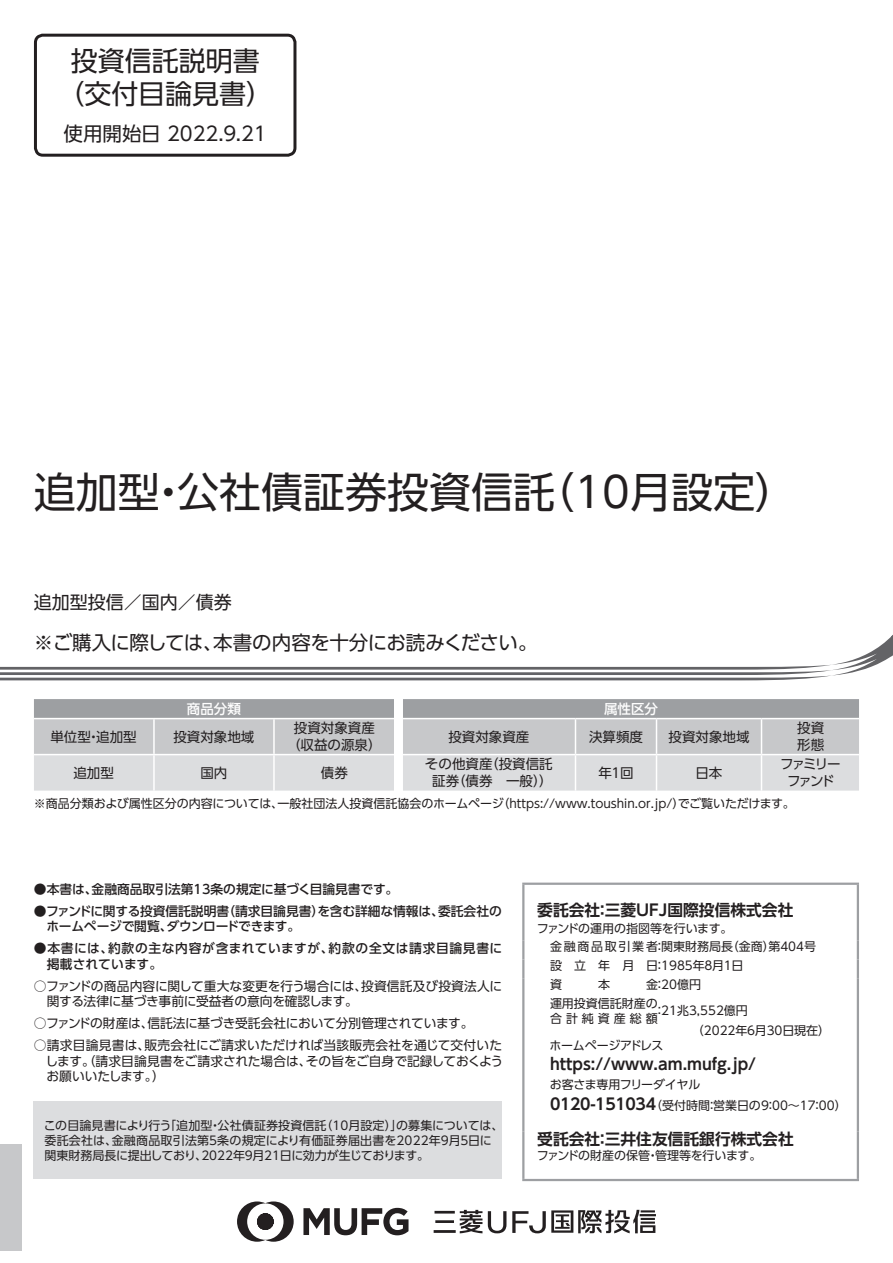
<style>
.page{position:relative;width:893px;height:1263px;background:#fff}
.page>*{position:absolute;margin:0;border:0;box-sizing:border-box;transform-origin:0 0}
.t1{font:42px "UD Shin Go Pro";color:#231f20}
.t2{font:27px/33px "UD Shin Go Pro";color:#231f20;text-align:center}
.t3{font:19.5px "UD Shin Go Pro";letter-spacing:-.025em;color:#231f20}
.t4{font:19.5px "UD Shin Go Pro";letter-spacing:-.005em;color:#231f20}
.t5{font:18px "UD Shin Go Pro";color:#231f20}
.t6{font:700 15.75px "UD Shin Go Pro De";color:#231f20}
.t7{font:13.5px/16.5px "UD Shin Go Pro";color:#231f20;text-align:center}
.t8{font:13.5px/16.5px "UD Shin Go Pro";letter-spacing:-.145em;color:#231f20;text-align:center}
.t9{font:500 13.5px "UD Shin Go Pro";color:#fff}
.t10{font:12.75px/15.8px "UD Shin Go Pro";letter-spacing:-.01em;color:#231f20}
.t11{font:500 12.75px/15.8px "UD Shin Go Pro";color:#231f20}
.t12{font:500 12.75px/15.8px "UD Shin Go Pro";letter-spacing:.045em;color:#231f20}
.t13{font:12px/18.8px "UD Shin Go Pro";color:#231f20}
.t14{font:12px "UD Shin Go Pro";letter-spacing:-.03em;color:#231f20}
.t15{font:12px "UD Shin Go Pro";letter-spacing:.335em;color:#231f20}
.s1{font-family:"UD Shin Go Pro De";font-weight:700;font-size:15.75px}
</style>
<div class="page">
<svg style="left:0;top:635px;width:893px;height:45px"></svg>
<svg style="left:34px;top:699px;width:825px;height:91px;background:#c7c8ca"></svg>
<hr style="left:34px;top:718px;width:120px;height:1px;background:#fff">
<hr style="left:154px;top:718px;width:120px;height:1px;background:#fff">
<hr style="left:153px;top:719px;width:2px;height:35px;background:#fff">
<hr style="left:274px;top:718px;width:120px;height:1px;background:#fff">
<hr style="left:273px;top:719px;width:2px;height:35px;background:#fff">
<hr style="left:403px;top:718px;width:172px;height:1px;background:#fff">
<hr style="left:575px;top:718px;width:81px;height:1px;background:#fff">
<hr style="left:575px;top:719px;width:1px;height:35px;background:#fff">
<hr style="left:656px;top:718px;width:105px;height:1px;background:#fff">
<hr style="left:656px;top:719px;width:1px;height:35px;background:#fff">
<hr style="left:761px;top:718px;width:98px;height:1px;background:#fff">
<hr style="left:761px;top:719px;width:1px;height:35px;background:#fff">
<hr style="left:34px;top:754px;width:120px;height:1px;background:#fff">
<hr style="left:154px;top:754px;width:120px;height:1px;background:#fff">
<hr style="left:153px;top:755px;width:2px;height:36px;background:#fff">
<hr style="left:274px;top:754px;width:120px;height:1px;background:#fff">
<hr style="left:273px;top:755px;width:2px;height:36px;background:#fff">
<hr style="left:403px;top:754px;width:172px;height:1px;background:#fff">
<hr style="left:575px;top:754px;width:81px;height:1px;background:#fff">
<hr style="left:575px;top:755px;width:1px;height:36px;background:#fff">
<hr style="left:656px;top:754px;width:105px;height:1px;background:#fff">
<hr style="left:656px;top:755px;width:1px;height:36px;background:#fff">
<hr style="left:761px;top:754px;width:98px;height:1px;background:#fff">
<hr style="left:761px;top:755px;width:1px;height:36px;background:#fff">
<div style="left:34px;top:1101px;width:468px;height:78px;background:#dcdddf"></div>
<hr style="left:522px;top:882px;width:337px;height:3px;background:#9d9fa2">
<hr style="left:522px;top:885px;width:2px;height:56px;background:#9d9fa2">
<hr style="left:857px;top:885px;width:2px;height:56px;background:#9d9fa2">
<svg style="left:522px;top:941px;width:2px;height:56px"></svg>
<svg style="left:857px;top:941px;width:2px;height:56px"></svg>
<hr style="left:522px;top:997px;width:2px;height:27px;background:#9d9fa2">
<hr style="left:857px;top:997px;width:2px;height:27px;background:#9d9fa2">
<svg style="left:522px;top:1024px;width:2px;height:15px"></svg>
<svg style="left:857px;top:1024px;width:2px;height:15px"></svg>
<hr style="left:522px;top:1039px;width:2px;height:92px;background:#9d9fa2">
<hr style="left:857px;top:1039px;width:2px;height:92px;background:#9d9fa2">
<hr style="left:522px;top:1131px;width:2px;height:48px;background:#9d9fa2">
<hr style="left:857px;top:1131px;width:2px;height:48px;background:#9d9fa2">
<hr style="left:522px;top:1179px;width:337px;height:2px;background:#9d9fa2">
<svg style="left:303px;top:1208px;width:105px;height:27px"></svg>
<svg style="left:237px;top:1201px;width:57px;height:41px"></svg>
<hr style="left:435px;top:1220px;width:19px;height:3px;background:#231f20">
<hr style="left:434px;top:1230px;width:22px;height:3px;background:#231f20">
<hr style="left:434px;top:1211px;width:21px;height:2px;background:#231f20">
<svg style="left:460px;top:1210px;width:22px;height:23px"></svg>
<svg style="left:488px;top:1210px;width:168px;height:23px"></svg>
<div style="left:34px;top:34px;width:262px;height:123px;border:3px solid #231f20;border-radius:8px"></div>
<div style="left:0;top:1144px;width:21px;height:107px;background:#c7c8ca"></div>
<h2 class="t2" style="left:57px;top:43px;width:217px">投資信託説明書（交付目論見書）</h2>
<h3 class="t4" style="left:64px;top:118px;width:205px">使用開始日 2022.９.21</h3>
<h1 class="t1" style="left:34px;top:458px;width:765px">追加型・公社債証券投資信託（10月設定）</h1>
<h3 class="t5" style="left:34px;top:587px;width:199px">追加型投信／国内／債券</h3>
<h3 class="t3" style="left:34px;top:627px;width:505px">※ご購入に際しては、本書の内容を十分にお読みください。</h3>
<p class="t9" style="left:187px;top:698px;width:55px">商品分類</p>
<p class="t9" style="left:604px;top:698px;width:55px">属性区分</p>
<p class="t7" style="left:50px;top:728px;width:88px">単位型・追加型</p>
<p class="t7" style="left:173px;top:728px;width:82px">投資対象地域</p>
<p class="t7" style="left:287px;top:720px;width:96px">投資対象資産（収益の源泉）</p>
<p class="t7" style="left:448px;top:728px;width:82px">投資対象資産</p>
<p class="t7" style="left:589px;top:728px;width:55px">決算頻度</p>
<p class="t7" style="left:668px;top:728px;width:82px">投資対象地域</p>
<p class="t7" style="left:797px;top:720px;width:28px;text-align:left">投資形態</p>
<p class="t7" style="left:73px;top:764px;width:42px">追加型</p>
<p class="t7" style="left:200px;top:764px;width:28px">国内</p>
<p class="t7" style="left:321px;top:764px;width:28px">債券</p>
<p class="t7" style="left:425px;top:756px;width:129px">その他資産（投資信託証券（債券　一般））</p>
<p class="t7" style="left:598px;top:764px;width:37px">年１回</p>
<p class="t7" style="left:695px;top:764px;width:28px">日本</p>
<p class="t8" style="left:780px;top:756px;width:62px">ファミリーファンド</p>
<p class="t13" style="left:34px;top:794px;width:762px">※商品分類および属性区分の内容については、一般社団法人投資信託協会のホームページ（https://www.toushin.or.jp/）でご覧いただけます。</p>
<p class="t11" style="left:34px;top:881px;width:366px">●本書は、金融商品取引法第13条の規定に基づく目論見書です。</p>
<p class="t11" style="left:46px;top:902px;width:457px;text-indent:-12px">●ファンドに関する投資信託説明書（請求目論見書）を含む詳細な情報は、委託会社のホームページで閲覧、ダウンロードできます。</p>
<p class="t12" style="left:47px;top:940px;width:457px;text-indent:-13px">●本書には、約款の主な内容が含まれていますが、約款の全文は請求目論見書に掲載されています。</p>
<p class="t10" style="left:47px;top:977px;width:457px;text-indent:-13px">○ファンドの商品内容に関して重大な変更を行う場合には、投資信託及び投資法人に関する法律に基づき事前に受益者の意向を確認します。</p>
<p class="t10" style="left:34px;top:1015px;width:441px">○ファンドの財産は、信託法に基づき受託会社において分別管理されています。</p>
<p class="t10" style="left:45px;top:1037px;width:459px;text-align:justify;text-indent:-12px">○請求目論見書は、販売会社にご請求いただければ当該販売会社を通じて交付いたします。（請求目論見書をご請求された場合は、その旨をご自身で記録しておくようお願いいたします。）</p>
<p class="t13" style="left:44px;top:1117px;width:461px;line-height:15px">この目論見書により行う「追加型・公社債証券投資信託（10月設定）」の募集については、委託会社は、金融商品取引法第５条の規定により有価証券届出書を2022年９月５日に関東財務局長に提出しており、2022年９月21日に効力が生じております。</p>
<h3 class="t6" style="left:537px;top:897px;width:258px">委託会社：三菱ＵＦＪ国際投信株式会社</h3>
<p class="t13" style="left:550px;top:918px;width:268px;text-indent:-13px">ファンドの運用の指図等を行います。<br>金融商品取引業者：関東財務局長（金商）第404号設 立 年 月 日：1985年８月１日<br>資</p>
<p class="t13" style="left:550px;top:974px;width:153px;text-indent:96px">金：20億円運用投資信託財産の</p>
<p class="t15" style="left:550px;top:1008px;width:109px">合計純資産総額</p>
<p class="t13" style="left:692px;top:1000px;width:140px;line-height:19.5px;text-indent:-38px">：21兆3,552億円<br>（2022年６月30日現在）</p>
<p class="t14" style="left:550px;top:1035px;width:115px">ホームページアドレス</p>
<h3 class="t6" style="left:550px;top:1051px;width:208px">https://www.am.mufg.jp/</h3>
<p class="t13" style="left:550px;top:1074px;width:298px;line-height:21px">お客さま専用フリーダイヤル<br><span class="s1">0120-151034</span>（受付時間：営業日の9：00～17：00）</p>
<h3 class="t6" style="left:537px;top:1126px;width:258px">受託会社：三井住友信託銀行株式会社</h3>
<p class="t13" style="left:537px;top:1145px;width:226px">ファンドの財産の保管・管理等を行います。</p>
<p class="t13" style="left:598px;top:974px;width:13px">本</p>
</div>
